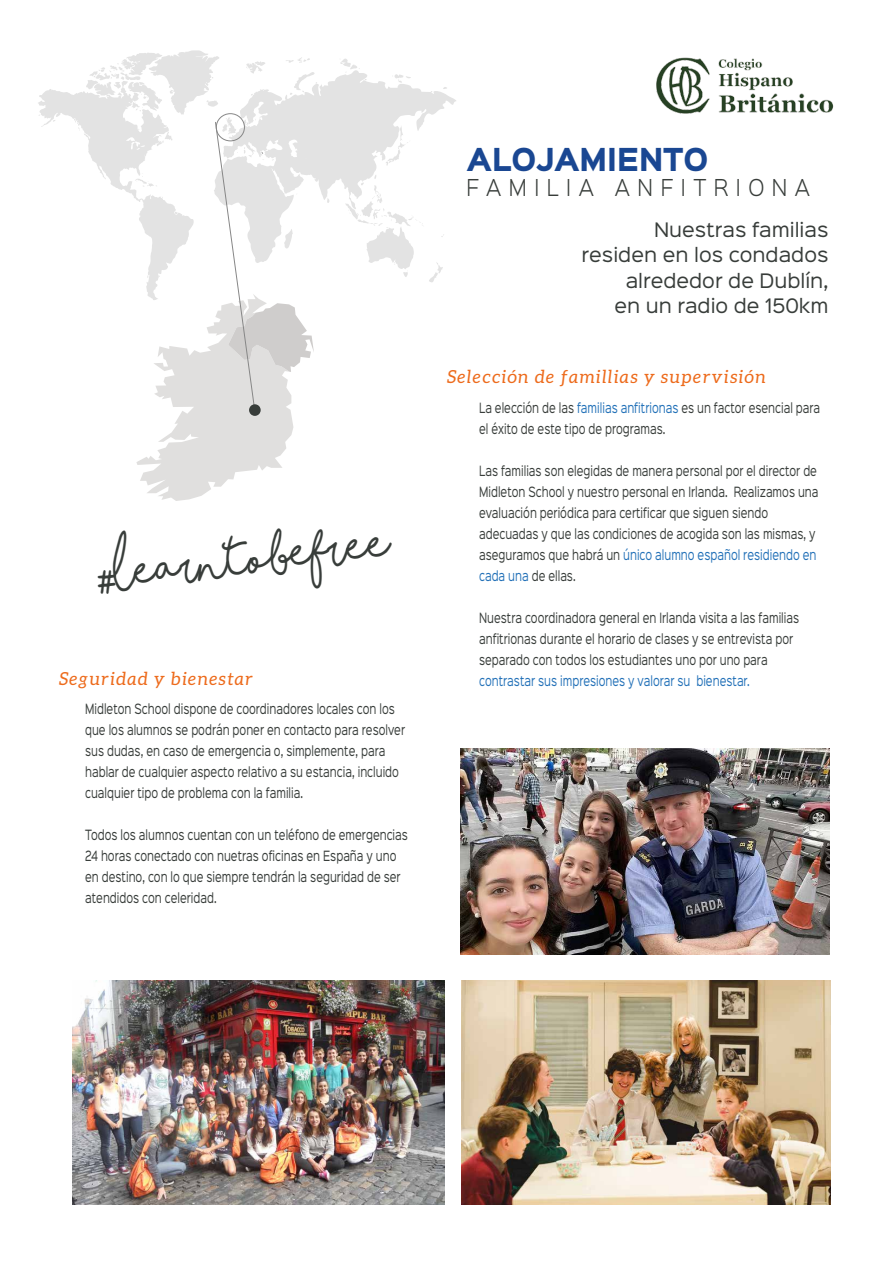
<style>
.page{position:relative;width:893px;height:1263px;background:#fff}
.page>*{position:absolute;margin:0;border:0;box-sizing:border-box;transform-origin:0 0}
.t1{font:700 47.4px "Shorelines Script";color:#383d3a;scale:.75 1}
.t2{font:900 28.5px "Sinkin Sans 800";color:#1a4792;scale:.9 1}
.t3{font:300 21px "Sinkin Sans 300";letter-spacing:.4em;color:#383d3a;scale:.9 1}
.t4{font:18px/25.5px "Sinkin Sans 400";color:#383d3a;text-align:right}
.t5{font:italic 18px "Aleo";letter-spacing:.075em;color:#ed6b1c}
.t6{font:12.75px/21px "Sinkin Sans 400";color:#383d3a;scale:.75 1}
.t7{font:12.75px "Sinkin Sans 400";color:#2371b8;scale:.75 1}
.s1{color:#2271b8}
.s2{color:#2371b8}
</style>
<div class="page">
<svg style="left:394px;top:263px;width:49px;height:19px"></svg>
<svg style="left:317px;top:73px;width:139px;height:190px"></svg>
<svg style="left:340px;top:59px;width:20px;height:14px"></svg>
<svg style="left:392px;top:74px;width:19px;height:9px"></svg>
<svg style="left:38px;top:50px;width:279px;height:451px"></svg>
<div style="left:249px;top:404px;width:12px;height:12px;background:#383d3a;border-radius:50%"></div>
<img style="left:72px;top:980px;width:372px;height:225px">
<img style="left:460px;top:749px;width:369px;height:206px">
<img style="left:461px;top:980px;width:369px;height:225px">
<img style="left:656px;top:57px;width:178px;height:57px">
<h1 class="t1" style="left:96px;top:555px;width:394px;rotate:-6deg">#LearnToBeFree</h1>
<h3 class="t5" style="left:59px;top:668px;width:195px">Seguridad y bienestar</h3>
<p class="t6" style="left:85px;top:697px;width:428px">Midleton School dispone de coordinadores locales con los que los alumnos se podrán poner en contacto para resolver sus dudas, en caso de emergencia o, simplemente, para hablar de cualquier aspecto relativo a su estancia, incluido cualquier tipo de problema con la familia.</p>
<p class="t6" style="left:85px;top:823px;width:432px">Todos los alumnos cuentan con un teléfono de emergencias 24 horas conectado con nuetras oficinas en España y uno en destino, con lo que siempre tendrán la seguridad de ser atendidos con celeridad.</p>
<h2 class="t2" style="left:467px;top:144px;width:270px">ALOJAMIENTO</h2>
<h3 class="t3" style="left:467px;top:171px;width:383px">FAMILIA ANFITRIONA</h3>
<h3 class="t4" style="left:582px;top:215px;width:248px">Nuestras familias residen en los condados alrededor de Dublín,<br>en un radio de 150km</h3>
<h3 class="t5" style="left:447px;top:367px;width:320px">Selección de famillias y supervisión</h3>
<p class="t6" style="left:479px;top:396px;width:456px">La elección de las <span class="s1">familias anfitrionas</span> es un factor esencial para el éxito de este tipo de programas.</p>
<p class="t6" style="left:479px;top:459px;width:454px">Las familias son elegidas de manera personal por el director de Midleton School y nuestro personal en Irlanda. Realizamos una evaluación periódica para certificar que siguen siendo adecuadas y que las condiciones de acogida son las mismas, y aseguramos que habrá un <span class="s2">único alumno español residiendo en cada una</span> de ellas.</p>
<p class="t6" style="left:479px;top:606px;width:428px">Nuestra coordinadora general en Irlanda visita a las familias anfitrionas durante el horario de clases y se entrevista por separado con todos los estudiantes uno por uno para</p>
<p class="t7" style="left:479px;top:670px;width:362px">contrastar sus impresiones y valorar su bienestar.</p>
</div>
